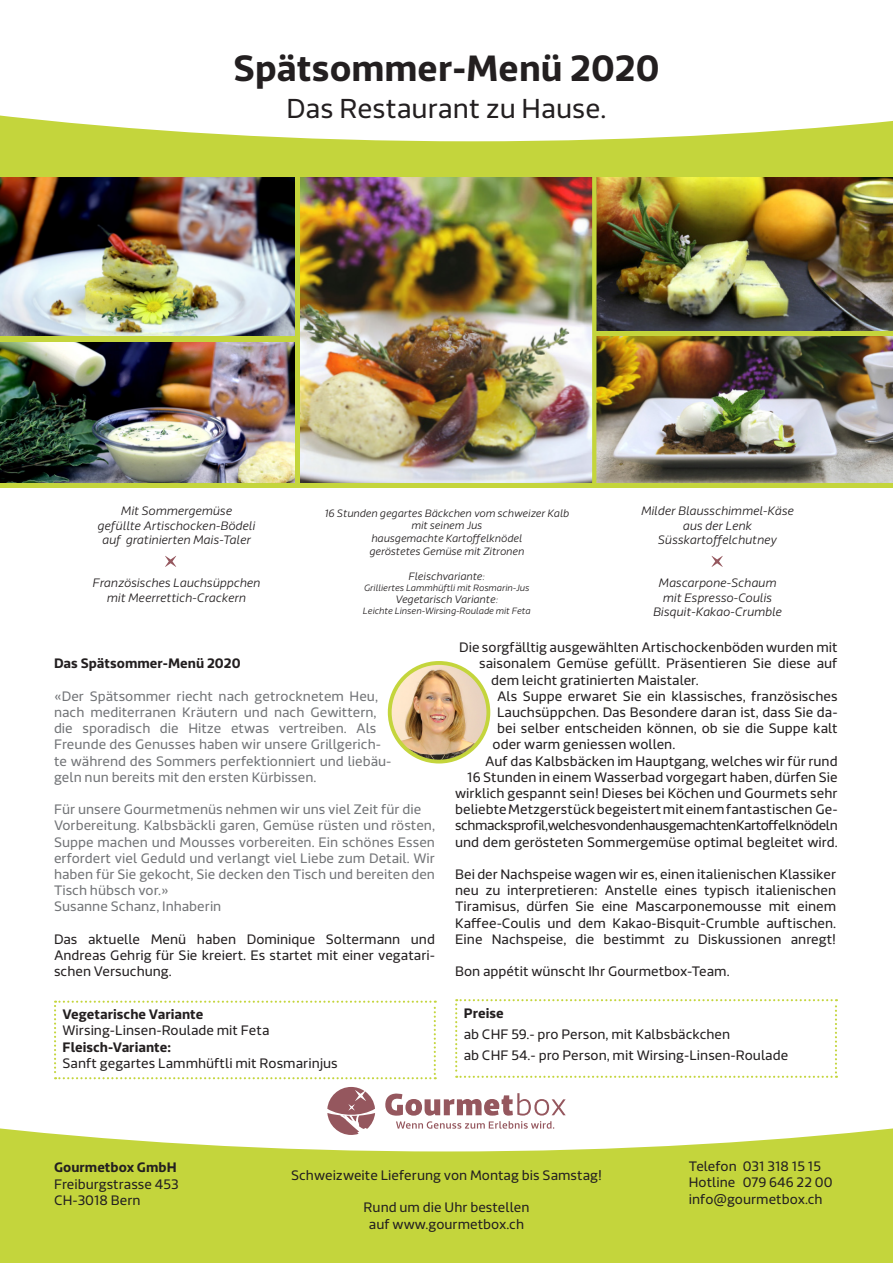
<style>
.page{position:relative;width:893px;height:1263px;background:#fff}
.page>*{position:absolute;margin:0;border:0;box-sizing:border-box;transform-origin:0 0}
.Header_Secondary{font:700 36px "Riona Sans";color:#231f20}
.Header_Third{font:27px "Riona Sans";color:#231f20}
.Body_Text{font:13.5px/16.2px "Riona Sans";color:#231f20;text-align:justify}
.Body_Text-2{font:13.5px/16.2px "Riona Sans";color:#727477}
.Adress_Information{font:13.5px/16.2px "Riona Sans";color:#231f20}
.Body_Text-3{font:700 13.5px "Riona Sans";color:#231f20}
.Menu_Presentation{font:italic 300 12px/14.4px "Riona Sans";color:#231f20;text-align:center}
.Menu_Presentation-2{font:italic 300 10.5px/12.6px "Riona Sans";color:#231f20}
.Menu_Presentation-3{font:italic 300 9px "Riona Sans";color:#231f20}
.s1{font-size:9px}
.s2{font-weight:700}
</style>
<div class="page">
<svg style="left:0;top:1128px;width:893px;height:135px;background:#cad952"></svg>
<svg style="left:327px;top:1087px;width:48px;height:48px"></svg>
<svg style="left:385px;top:1093px;width:181px;height:36px"></svg>
<img style="left:0;top:342px;width:295px;height:142px">
<img style="left:597px;top:177px;width:296px;height:154px">
<img style="left:0;top:177px;width:295px;height:159px">
<img style="left:597px;top:336px;width:296px;height:148px">
<img style="left:295px;top:177px;width:297px;height:307px">
<div style="left:0;top:336px;width:297px;height:6px;background:#c4d53c"></div>
<div style="left:595px;top:331px;width:298px;height:5px;background:#c4d53c"></div>
<hr style="left:296px;top:177px;width:4px;height:309px;background:#c4d53c">
<div style="left:592px;top:177px;width:5px;height:310px;background:#c4d53c"></div>
<svg style="left:0;top:115px;width:893px;height:62px;fill:#c4d53c"></svg>
<hr style="left:0;top:484px;width:893px;height:4px;background:#c4d53c">
<svg style="left:54px;top:1000px;width:382px;height:79px"></svg>
<svg style="left:455px;top:999px;width:382px;height:79px"></svg>
<svg style="left:711px;top:556px;width:12px;height:11px"></svg>
<svg style="left:165px;top:556px;width:11px;height:11px"></svg>
<img style="left:390px;top:663px;width:98px;height:99px;border-radius:49px">
<div style="left:388px;top:661px;width:102px;height:102px;border:4px solid #c4d53c;border-radius:50%"></div>
<p class="Header_Secondary" style="left:233px;top:45px;width:428px">Spätsommer-Menü 2020</p>
<p class="Header_Third" style="left:287px;top:92px;width:321px">Das Restaurant zu Hause.</p>
<p class="Menu_Presentation" style="left:97px;top:504px;width:159px">Mit Sommergemüse<br>gefüllte Artischocken-Bödeli auf gratinierten Mais-Taler</p>
<p class="Menu_Presentation" style="left:92px;top:576px;width:169px">Französisches Lauchsüppchen mit Meerrettich-Crackern</p>
<p class="Menu_Presentation-2" style="left:324px;top:507px;width:246px">16 Stunden gegartes Bäckchen vom schweizer Kalb</p>
<p class="Menu_Presentation-2" style="left:411px;top:519px;width:72px">mit seinem Jus</p>
<p class="Menu_Presentation-2" style="left:369px;top:532px;width:156px">hausgemachte Kartoffelknödel geröstetes Gemüse mit Zitronen</p>
<p class="Menu_Presentation-2" style="left:408px;top:570px;width:78px">Fleischvariante<span class="s1">:</span></p>
<p class="Menu_Presentation-3" style="left:364px;top:582px;width:167px">Grilliertes Lammhüftli mit Rosmarin-Jus</p>
<p class="Menu_Presentation-2" style="left:395px;top:593px;width:104px">Vegetarisch Variante<span class="s1">:</span></p>
<p class="Menu_Presentation-3" style="left:363px;top:605px;width:169px">Leichte Linsen-Wirsing-Roulade mit Feta</p>
<p class="Menu_Presentation" style="left:641px;top:504px;width:154px">Milder Blausschimmel-Käse aus der Lenk</p>
<p class="Menu_Presentation" style="left:658px;top:533px;width:121px">Süsskartoffelchutney</p>
<p class="Menu_Presentation" style="left:658px;top:576px;width:119px">Mascarpone-Schaum mit Espresso-Coulis</p>
<p class="Menu_Presentation" style="left:653px;top:605px;width:130px">Bisquit-Kakao-Crumble</p>
<p class="Body_Text-3" style="left:54px;top:655px;width:188px">Das Spätsommer-Menü 2020</p>
<p class="Body_Text-2" style="left:54px;top:688px;width:339px">«Der Spätsommer riecht nach getrocknetem Heu, nach mediterranen Kräutern und nach Gewittern, die sporadisch die Hitze etwas vertreiben. Als Freunde des Genusses haben wir unsere Grillgerich&shy;te während des Sommers perfektionniert und liebäu&shy;geln nun bereits mit den ersten Kürbissen.</p>
<p class="Body_Text-2" style="left:54px;top:802px;width:369px">Für unsere Gourmetmenüs nehmen wir uns viel Zeit für die</p>
<p class="Body_Text-2" style="left:54px;top:818px;width:383px;text-align:justify">Vorbereitung. Kalbsbäckli garen, Gemüse rüsten und rösten, Suppe machen und Mousses vorbereiten. Ein schönes Essen erfordert viel Geduld und verlangt viel Liebe zum Detail. Wir haben für Sie gekocht, Sie decken den Tisch und bereiten den Tisch hübsch vor.»</p>
<p class="Body_Text-2" style="left:54px;top:899px;width:169px">Susanne Schanz, Inhaberin</p>
<p class="Body_Text" style="left:54px;top:931px;width:382px">Das aktuelle Menü haben Dominique Soltermann und Andreas Gehrig für Sie kreiert. Es startet mit einer vegatari&shy;schen Versuchung.</p>
<p class="Body_Text-3" style="left:63px;top:1006px;width:142px">Vegetarische Variante</p>
<p class="Body_Text" style="left:63px;top:1023px;width:208px">Wirsing-Linsen-Roulade mit Feta</p>
<p class="Body_Text-3" style="left:63px;top:1038px;width:110px">Fleisch-Variante:</p>
<p class="Body_Text" style="left:63px;top:1055px;width:277px">Sanft gegartes Lammhüftli mit Rosmarinjus</p>
<p class="Body_Text" style="left:459px;top:640px;width:380px">Die sorgfälltig ausgewählten Artischockenböden wurden mit</p>
<p class="Body_Text" style="left:479px;top:656px;width:360px">saisonalem Gemüse gefüllt. Präsentieren Sie diese auf</p>
<p class="Body_Text" style="left:491px;top:672px;width:209px">dem leicht gratinierten Maistaler.</p>
<p class="Body_Text" style="left:497px;top:688px;width:342px">Als Suppe erwaret Sie ein klassisches, französisches</p>
<p class="Body_Text" style="left:497px;top:704px;width:342px">Lauchsüppchen. Das Besondere daran ist, dass Sie da-</p>
<p class="Body_Text" style="left:497px;top:721px;width:342px">bei selber entscheiden können, ob sie die Suppe kalt</p>
<p class="Body_Text" style="left:493px;top:737px;width:184px">oder warm geniessen wollen.</p>
<p class="Body_Text" style="left:455px;top:753px;width:384px;text-align:right">Auf das Kalbsbäcken im Hauptgang, welches wir für rund<br>16 Stunden in einem Wasserbad vorgegart haben, dürfen Sie wirklich gespannt sein! Dieses bei Köchen und Gourmets sehr beliebte Metzgerstück begeistert mit einem fantastischen Ge&shy;schmacksprofil, welches von den hausgemachten Kartoffelknödeln und dem gerösteten Sommergemüse optimal begleitet wird.</p>
<p class="Body_Text" style="left:455px;top:866px;width:383px">Bei der Nachspeise wagen wir es, einen italienischen Klassiker</p>
<p class="Body_Text" style="left:455px;top:883px;width:383px">neu zu interpretieren: Anstelle eines typisch italienischen Tiramisus, dürfen Sie eine Mascarponemousse mit einem Kaffee-Coulis und dem Kakao-Bisquit-Crumble auftischen.<br>Eine Nachspeise, die bestimmt zu Diskussionen anregt!</p>
<p class="Body_Text" style="left:455px;top:964px;width:276px">Bon appétit wünscht Ihr Gourmetbox-Team.</p>
<p class="Body_Text" style="left:464px;top:1003px;width:268px;line-height:21px"><span class="s2">Preise<br></span>ab CHF 59.- pro Person, mit Kalbsbäckchen</p>
<p class="Body_Text" style="left:464px;top:1047px;width:326px">ab CHF 54.- pro Person, mit Wirsing-Linsen-Roulade</p>
<p class="Adress_Information" style="left:54px;top:1160px;width:126px"><span class="s2">Gourmetbox GmbH<br></span>Freiburgstrasse 453<br>CH-3018 Bern</p>
<p class="Adress_Information" style="left:689px;top:1158px;width:145px">Telefon 031 318 15 15<br>Hotline 079 646 22 00 info@gourmetbox.ch</p>
<p class="Adress_Information" style="left:291px;top:1167px;width:312px">Schweizweite Lieferung von Montag bis Samstag!</p>
<p class="Adress_Information" style="left:364px;top:1200px;width:167px;text-align:center">Rund um die Uhr bestellen auf www.gourmetbox.ch</p>
</div>
